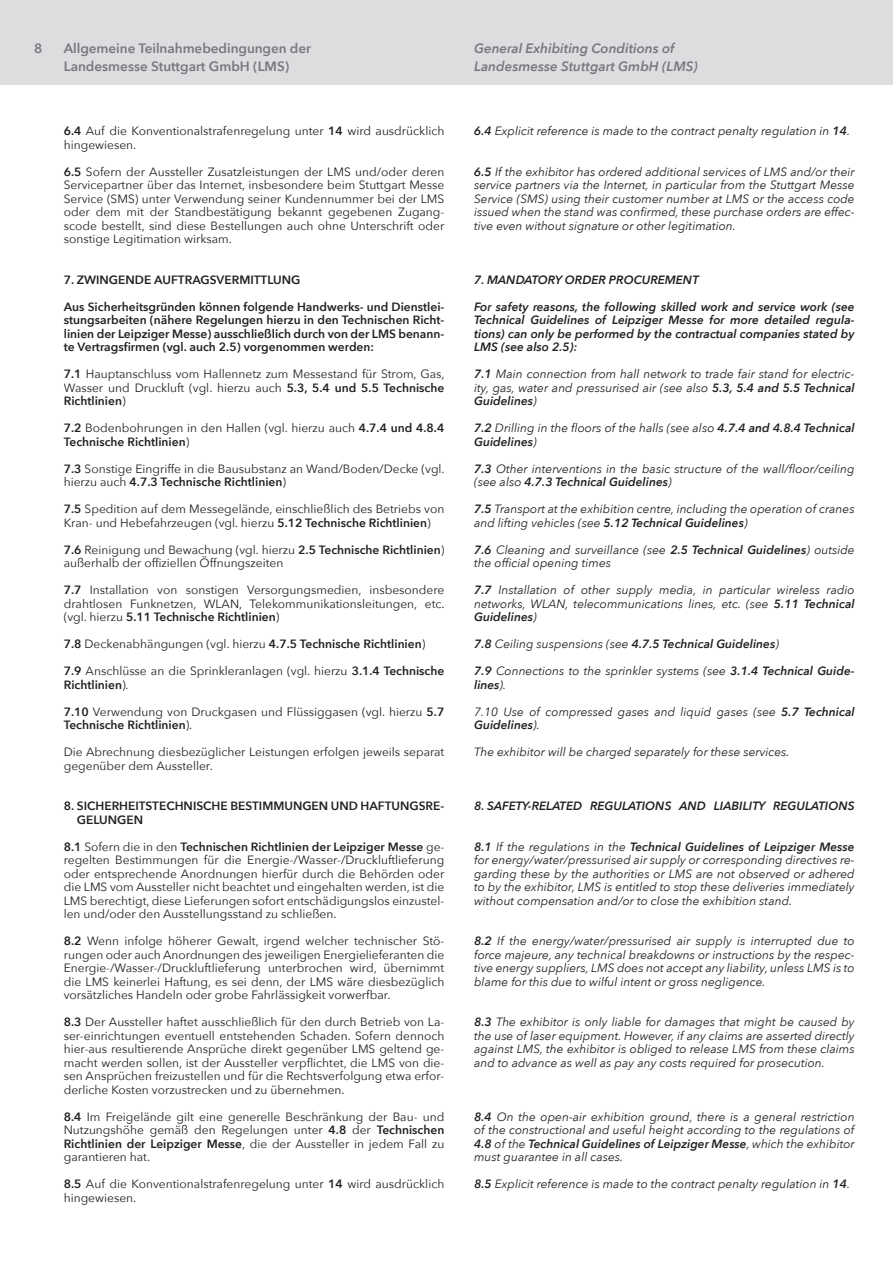
<style>
.page{position:relative;width:893px;height:1263px;background:#fff}
.page>*{position:absolute;margin:0;border:0;box-sizing:border-box;transform-origin:0 0}
.t1{font:600 13.5px/18px "Avenir Next";letter-spacing:-.005em;color:#76787b}
.t2{font:italic 600 13.5px/18px "Avenir Next";letter-spacing:-.005em;color:#76787b}
.t3{font:12px/13.5px "Avenir Next";color:#231f20}
.t4{font:italic 12px/13.5px "Avenir Next";color:#231f20;text-align:justify}
.t5{font:600 12px/13.5px "Avenir Next";color:#231f20;text-align:justify}
.t6{font:italic 600 12px/13.5px "Avenir Next";color:#231f20;text-align:justify}
.s1{font-weight:600}
.s2{font-weight:400}
</style>
<div class="page">
<div style="left:0;top:0;width:893px;height:85px;background:#dcdddf"></div>
<p class="t1" style="left:34px;top:39px;width:10px">8</p>
<p class="t1" style="left:64px;top:39px;width:249px">Allgemeine Teilnahmebedingungen der<br>Landesmesse Stuttgart GmbH (LMS)</p>
<p class="t2" style="left:474px;top:39px;width:225px">General Exhibiting Conditions of<br>Landesmesse Stuttgart GmbH (LMS)</p>
<p class="t3" style="left:64px;top:124px;width:382px"><span class="s1">6.4</span> Auf die Konventionalstrafenregelung unter <span class="s1">14</span> wird ausdrücklich hingewiesen.</p>
<p class="t3" style="left:64px;top:164px;width:382px;text-align:justify"><span class="s1">6.5</span> Sofern der Aussteller Zusatzleistungen der LMS und/oder deren Servicepartner über das Internet, insbesondere beim Stuttgart Messe Service (SMS) unter Verwendung seiner Kundennummer bei der LMS oder dem mit der Standbestätigung bekannt gegebenen Zugang&shy;scode bestellt, sind diese Bestellungen auch ohne Unterschrift oder sonstige Legitimation wirksam.</p>
<p class="t5" style="left:64px;top:272px;width:238px">7. ZWINGENDE AUFTRAGSVERMITTLUNG</p>
<p class="t5" style="left:64px;top:299px;width:382px">Aus Sicherheitsgründen können folgende Handwerks- und Dienstlei&shy;stungsarbeiten (nähere Regelungen hierzu in den Technischen Richt&shy;linien der Leipziger Messe) ausschließlich durch von der LMS benann&shy;te Vertragsfirmen (vgl. auch 2.5) vorgenommen werden:</p>
<p class="t3" style="left:64px;top:367px;width:382px;text-align:justify"><span class="s1">7.1</span> Hauptanschluss vom Hallennetz zum Messestand für Strom, Gas, Wasser und Druckluft (vgl. hierzu auch <span class="s1">5.3, 5.4 und 5.5 Technische Richtlinien</span>)</p>
<p class="t3" style="left:64px;top:421px;width:382px"><span class="s1">7.2</span> Bodenbohrungen in den Hallen (vgl. hierzu auch <span class="s1">4.7.4 und 4.8.4<br>Technische Richtlinien</span>)</p>
<p class="t3" style="left:64px;top:461px;width:382px"><span class="s1">7.3</span> Sonstige Eingriffe in die Bausubstanz an Wand/Boden/Decke (vgl. hierzu auch <span class="s1">4.7.3 Technische Richtlinien</span>)</p>
<p class="t3" style="left:64px;top:502px;width:382px"><span class="s1">7.5</span> Spedition auf dem Messegelände, einschließlich des Betriebs von<br>Kran- und Hebefahrzeugen (vgl. hierzu <span class="s1">5.12 Technische Richtlinien</span>)</p>
<p class="t3" style="left:64px;top:542px;width:382px"><span class="s1">7.6</span> Reinigung und Bewachung (vgl. hierzu <span class="s1">2.5 Technische Richtlinien</span>) außerhalb der offiziellen Öffnungszeiten</p>
<p class="t3" style="left:64px;top:583px;width:382px;text-align:justify"><span class="s1">7.7</span> Installation von sonstigen Versorgungsmedien, insbesondere drahtlosen Funknetzen, WLAN, Telekommunikationsleitungen, etc. (vgl. hierzu <span class="s1">5.11 Technische Richtlinien</span>)</p>
<p class="t5" style="left:64px;top:637px;width:363px">7.8 <span class="s2">Deckenabhängungen (vgl. hierzu</span> 4.7.5 Technische Richtlinien<span class="s2">)</span></p>
<p class="t3" style="left:64px;top:664px;width:382px"><span class="s1">7.9</span> Anschlüsse an die Sprinkleranlagen (vgl. hierzu <span class="s1">3.1.4 Technische<br>Richtlinien</span>).</p>
<p class="t3" style="left:64px;top:704px;width:382px"><span class="s1">7.10</span> Verwendung von Druckgasen und Flüssiggasen (vgl. hierzu <span class="s1">5.7<br>Technische Richtlinien</span>).</p>
<p class="t3" style="left:64px;top:745px;width:382px">Die Abrechnung diesbezüglicher Leistungen erfolgen jeweils separat gegenüber dem Aussteller.</p>
<p class="t5" style="left:77px;top:799px;width:369px;text-indent:-13px">8. SICHERHEITSTECHNISCHE BESTIMMUNGEN UND HAFTUNGSRE-<br>GELUNGEN</p>
<p class="t3" style="left:64px;top:839px;width:382px;text-align:justify"><span class="s1">8.1</span> Sofern die in den <span class="s1">Technischen Richtlinien der Leipziger Messe</span> ge&shy;regelten Bestimmungen für die Energie-/Wasser-/Druckluftlieferung oder entsprechende Anordnungen hierfür durch die Behörden oder die LMS vom Aussteller nicht beachtet und eingehalten werden, ist die LMS berechtigt, diese Lieferungen sofort entschädigungslos einzustel&shy;len und/oder den Ausstellungsstand zu schließen.</p>
<p class="t3" style="left:64px;top:934px;width:382px;text-align:justify"><span class="s1">8.2</span> Wenn infolge höherer Gewalt, irgend welcher technischer Stö&shy;rungen oder auch Anordnungen des jeweiligen Energielieferanten die Energie-/Wasser-/Druckluftlieferung unterbrochen wird, übernimmt die LMS keinerlei Haftung, es sei denn, der LMS wäre diesbezüglich vorsätzliches Handeln oder grobe Fahrlässigkeit vorwerfbar.</p>
<p class="t3" style="left:64px;top:1015px;width:382px;text-align:justify"><span class="s1">8.3</span> Der Aussteller haftet ausschließlich für den durch Betrieb von La&shy;ser-einrichtungen eventuell entstehenden Schaden. Sofern dennoch hier-aus resultierende Ansprüche direkt gegenüber LMS geltend ge&shy;macht werden sollen, ist der Aussteller verpflichtet, die LMS von die&shy;sen Ansprüchen freizustellen und für die Rechtsverfolgung etwa erfor&shy;derliche Kosten vorzustrecken und zu übernehmen.</p>
<p class="t3" style="left:64px;top:1109px;width:382px;text-align:justify"><span class="s1">8.4</span> Im Freigelände gilt eine generelle Beschränkung der Bau- und Nutzungshöhe gemäß den Regelungen unter <span class="s1">4.8</span> der <span class="s1">Technischen Richtlinien der Leipziger Messe</span>, die der Aussteller in jedem Fall zu garantieren hat.</p>
<p class="t3" style="left:64px;top:1177px;width:382px"><span class="s1">8.5</span> Auf die Konventionalstrafenregelung unter <span class="s1">14</span> wird ausdrücklich hingewiesen.</p>
<p class="t4" style="left:474px;top:124px;width:378px"><span class="s1">6.4</span> Explicit reference is made to the contract penalty regulation in <span class="s1">14</span>.</p>
<p class="t4" style="left:474px;top:164px;width:382px"><span class="s1">6.5</span> If the exhibitor has ordered additional services of LMS and/or their service partners via the Internet, in particular from the Stuttgart Messe Service (SMS) using their customer number at LMS or the access code issued when the stand was confirmed, these purchase orders are effec&shy;tive even without signature or other legitimation.</p>
<p class="t6" style="left:474px;top:272px;width:226px">7. MANDATORY ORDER PROCUREMENT</p>
<p class="t6" style="left:474px;top:299px;width:382px">For safety reasons, the following skilled work and service work (see Technical Guidelines of Leipziger Messe for more detailed regula&shy;tions) can only be performed by the contractual companies stated by LMS (see also 2.5):</p>
<p class="t4" style="left:474px;top:367px;width:382px"><span class="s1">7.1</span> Main connection from hall network to trade fair stand for electric&shy;ity, gas, water and pressurised air (see also <span class="s1">5.3, 5.4 and 5.5 Technical Guidelines</span>)</p>
<p class="t4" style="left:474px;top:421px;width:382px"><span class="s1">7.2</span> Drilling in the floors of the halls (see also <span class="s1">4.7.4 and 4.8.4 Technical<br>Guidelines</span>)</p>
<p class="t4" style="left:474px;top:461px;width:382px"><span class="s1">7.3</span> Other interventions in the basic structure of the wall/floor/ceiling (see also <span class="s1">4.7.3 Technical Guidelines</span>)</p>
<p class="t4" style="left:474px;top:502px;width:382px"><span class="s1">7.5</span> Transport at the exhibition centre, including the operation of cranes and lifting vehicles (see <span class="s1">5.12 Technical Guidelines</span>)</p>
<p class="t4" style="left:474px;top:542px;width:382px"><span class="s1">7.6</span> Cleaning and surveillance (see <span class="s1">2.5 Technical Guidelines</span>) outside the official opening times</p>
<p class="t4" style="left:474px;top:583px;width:382px"><span class="s1">7.7</span> Installation of other supply media, in particular wireless radio networks, WLAN, telecommunications lines, etc. (see <span class="s1">5.11 Technical Guidelines</span>)</p>
<p class="t6" style="left:474px;top:637px;width:306px">7.8 <span class="s2">Ceiling suspensions (see</span> 4.7.5 Technical Guidelines<span class="s2">)</span></p>
<p class="t4" style="left:474px;top:664px;width:382px"><span class="s1">7.9</span> Connections to the sprinkler systems (see <span class="s1">3.1.4 Technical Guide&shy;lines</span>).</p>
<p class="t4" style="left:474px;top:704px;width:382px">7.10 Use of compressed gases and liquid gases (see <span class="s1">5.7 Technical<br>Guidelines</span>).</p>
<p class="t4" style="left:474px;top:745px;width:317px">The exhibitor will be charged separately for these services.</p>
<p class="t6" style="left:474px;top:799px;width:382px">8. SAFETY-RELATED REGULATIONS AND LIABILITY REGULATIONS</p>
<p class="t4" style="left:474px;top:839px;width:382px"><span class="s1">8.1</span> If the regulations in the <span class="s1">Technical Guidelines of Leipziger Messe </span>for energy/water/pressurised air supply or corresponding directives re&shy;garding these by the authorities or LMS are not observed or adhered to by the exhibitor, LMS is entitled to stop these deliveries immediately without compensation and/or to close the exhibition stand.</p>
<p class="t4" style="left:474px;top:934px;width:382px"><span class="s1">8.2</span> If the energy/water/pressurised air supply is interrupted due to force majeure, any technical breakdowns or instructions by the respec&shy;tive energy suppliers, LMS does not accept any liability, unless LMS is to blame for this due to wilful intent or gross negligence.</p>
<p class="t4" style="left:474px;top:1015px;width:382px"><span class="s1">8.3</span> The exhibitor is only liable for damages that might be caused by the use of laser equipment. However, if any claims are asserted directly against LMS, the exhibitor is obliged to release LMS from these claims and to advance as well as pay any costs required for prosecution.</p>
<p class="t4" style="left:474px;top:1109px;width:382px"><span class="s1">8.4</span> On the open-air exhibition ground, there is a general restriction of the constructional and useful height according to the regulations of <span class="s1">4.8</span> of the <span class="s1">Technical Guidelines of Leipziger Messe</span>, which the exhibitor must guarantee in all cases.</p>
<p class="t4" style="left:474px;top:1177px;width:378px"><span class="s1">8.5</span> Explicit reference is made to the contract penalty regulation in <span class="s1">14</span>.</p>
</div>
